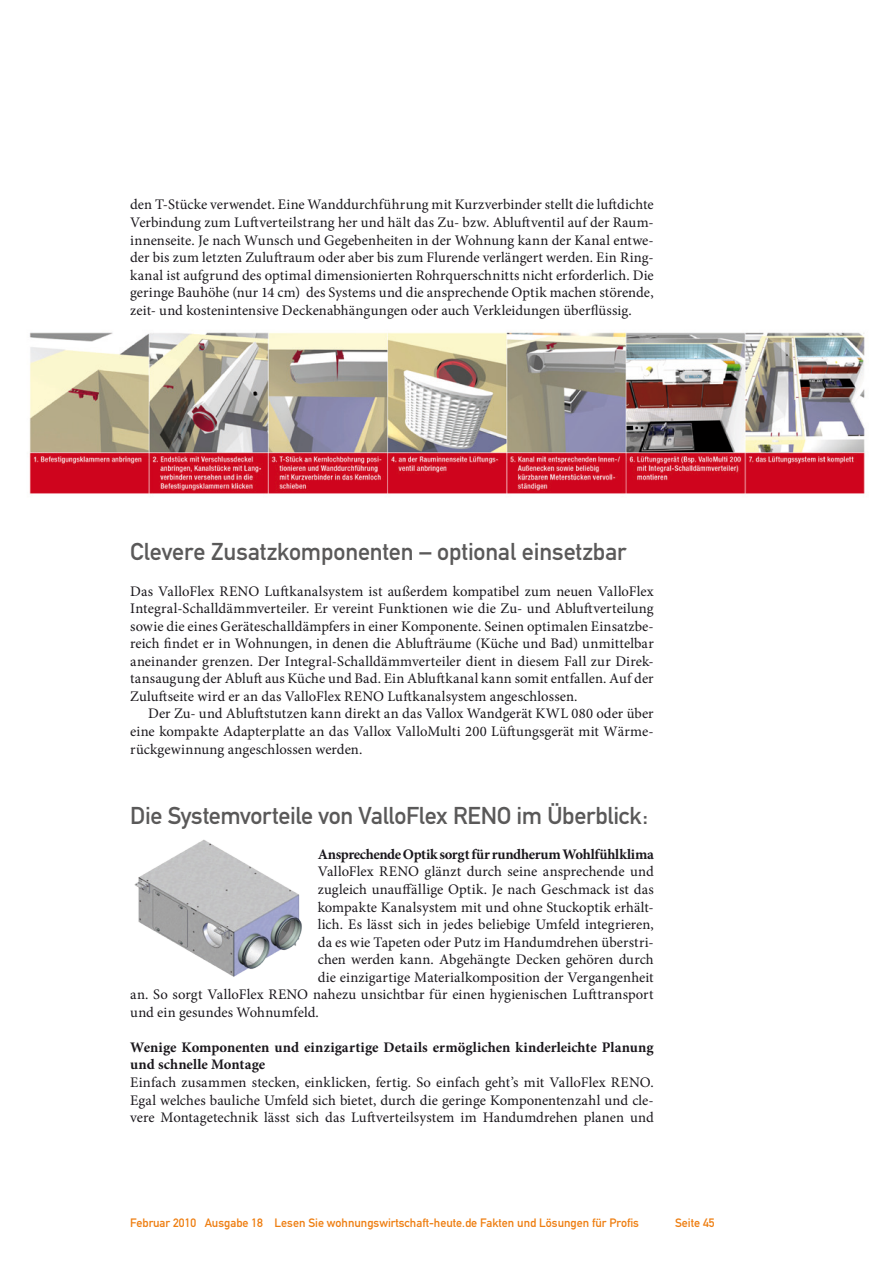
<style>
.page{position:relative;width:893px;height:1263px;background:#fff}
.page>*{position:absolute;margin:0;border:0;box-sizing:border-box;transform-origin:0 0}
.Überschrift_Grau{font:24px "DIN Mittelschrift";letter-spacing:-.01em;color:#5a5959}
.Fließtext_erste_Zeil{font:14.7px/17.5px "Minion Pro";letter-spacing:.005em;color:#1a171c;text-align:justify}
.Fliesstext{font:14.7px/17.5px "Minion Pro";letter-spacing:.005em;color:#1a171c;text-align:justify}
.AUTOR{font:700 14.7px/17.5px "Minion Pro";letter-spacing:-.005em;color:#1a171c}
.t1{font:12px "DIN Mittelschrift";color:#ee7e11}
</style>
<div class="page">
<img style="left:29px;top:332px;width:836px;height:162px">
<img style="left:134px;top:839px;width:168px;height:138px">
<p class="Fließtext_erste_Zeil" style="left:130px;top:196px;width:525px">den T-Stücke verwendet. Eine Wanddurchführung mit Kurzverbinder stellt die luftdichte Verbindung zum Luftverteilstrang her und hält das Zu- bzw. Abluftventil auf der Raum&shy;innenseite. Je nach Wunsch und Gegebenheiten in der Wohnung kann der Kanal entwe&shy;der bis zum letzten Zuluftraum oder aber bis zum Flurende verlängert werden. Ein Ring&shy;kanal ist aufgrund des optimal dimensionierten Rohrquerschnitts nicht erforderlich. Die geringe Bauhöhe (nur 14 cm) des Systems und die ansprechende Optik machen störende, zeit- und kostenintensive Deckenabhängungen oder auch Verkleidungen überflüssig.</p>
<p class="Überschrift_Grau" style="left:130px;top:538px;width:498px">Clevere Zusatzkomponenten – optional einsetzbar</p>
<p class="Fließtext_erste_Zeil" style="left:130px;top:582px;width:525px">Das ValloFlex RENO Luftkanalsystem ist außerdem kompatibel zum neuen ValloFlex Integral-Schalldämmverteiler. Er vereint Funktionen wie die Zu- und Abluftverteilung sowie die eines Geräteschalldämpfers in einer Komponente. Seinen optimalen Einsatzbe&shy;reich findet er in Wohnungen, in denen die Ablufträume (Küche und Bad) unmittelbar aneinander grenzen. Der Integral-Schalldämmverteiler dient in diesem Fall zur Direk&shy;tansaugung der Abluft aus Küche und Bad. Ein Abluftkanal kann somit entfallen. Auf der Zuluftseite wird er an das ValloFlex RENO Luftkanalsystem angeschlossen.</p>
<p class="Fliesstext" style="left:130px;top:705px;width:525px;text-indent:18px">Der Zu- und Abluftstutzen kann direkt an das Vallox Wandgerät KWL 080 oder über eine kompakte Adapterplatte an das Vallox ValloMulti 200 Lüftungsgerät mit Wärme&shy;rückgewinnung angeschlossen werden.</p>
<p class="Überschrift_Grau" style="left:130px;top:801px;width:519px">Die Systemvorteile von ValloFlex RENO im Überblick:</p>
<p class="AUTOR" style="left:318px;top:845px;width:338px">Ansprechende Optik sorgt für rundherum Wohlfühlklima</p>
<p class="Fließtext_erste_Zeil" style="left:318px;top:863px;width:338px">ValloFlex RENO glänzt durch seine ansprechende und</p>
<p class="Fließtext_erste_Zeil" style="left:318px;top:880px;width:338px">zugleich unauffällige Optik. Je nach Geschmack ist das</p>
<p class="Fließtext_erste_Zeil" style="left:318px;top:898px;width:338px">kompakte Kanalsystem mit und ohne Stuckoptik erhält-</p>
<p class="Fließtext_erste_Zeil" style="left:318px;top:916px;width:338px">lich. Es lässt sich in jedes beliebige Umfeld integrieren,</p>
<p class="Fließtext_erste_Zeil" style="left:318px;top:933px;width:338px">da es wie Tapeten oder Putz im Handumdrehen überstri-</p>
<p class="Fließtext_erste_Zeil" style="left:318px;top:951px;width:338px">chen werden kann. Abgehängte Decken gehören durch</p>
<p class="Fließtext_erste_Zeil" style="left:318px;top:968px;width:338px">die einzigartige Materialkomposition der Vergangenheit</p>
<p class="Fließtext_erste_Zeil" style="left:130px;top:986px;width:525px">an. So sorgt ValloFlex RENO nahezu unsichtbar für einen hygienischen Lufttransport</p>
<p class="Fließtext_erste_Zeil" style="left:130px;top:1003px;width:190px">und ein gesundes Wohnumfeld.</p>
<p class="AUTOR" style="left:130px;top:1038px;width:525px">Wenige Komponenten und einzigartige Details ermöglichen kinderleichte Planung und schnelle Montage</p>
<p class="Fließtext_erste_Zeil" style="left:130px;top:1074px;width:525px">Einfach zusammen stecken, einklicken, fertig. So einfach geht’s mit ValloFlex RENO.<br>Egal welches bauliche Umfeld sich bietet, durch die geringe Komponentenzahl und cle&shy;vere Montagetechnik lässt sich das Luftverteilsystem im Handumdrehen planen und</p>
<p class="t1" style="left:130px;top:1216px;width:510px">Februar 2010 Ausgabe 18 Lesen Sie wohnungswirtschaft-heute.de Fakten und Lösungen für Profis</p>
<p class="t1" style="left:675px;top:1216px;width:41px">Seite 45</p>
</div>
